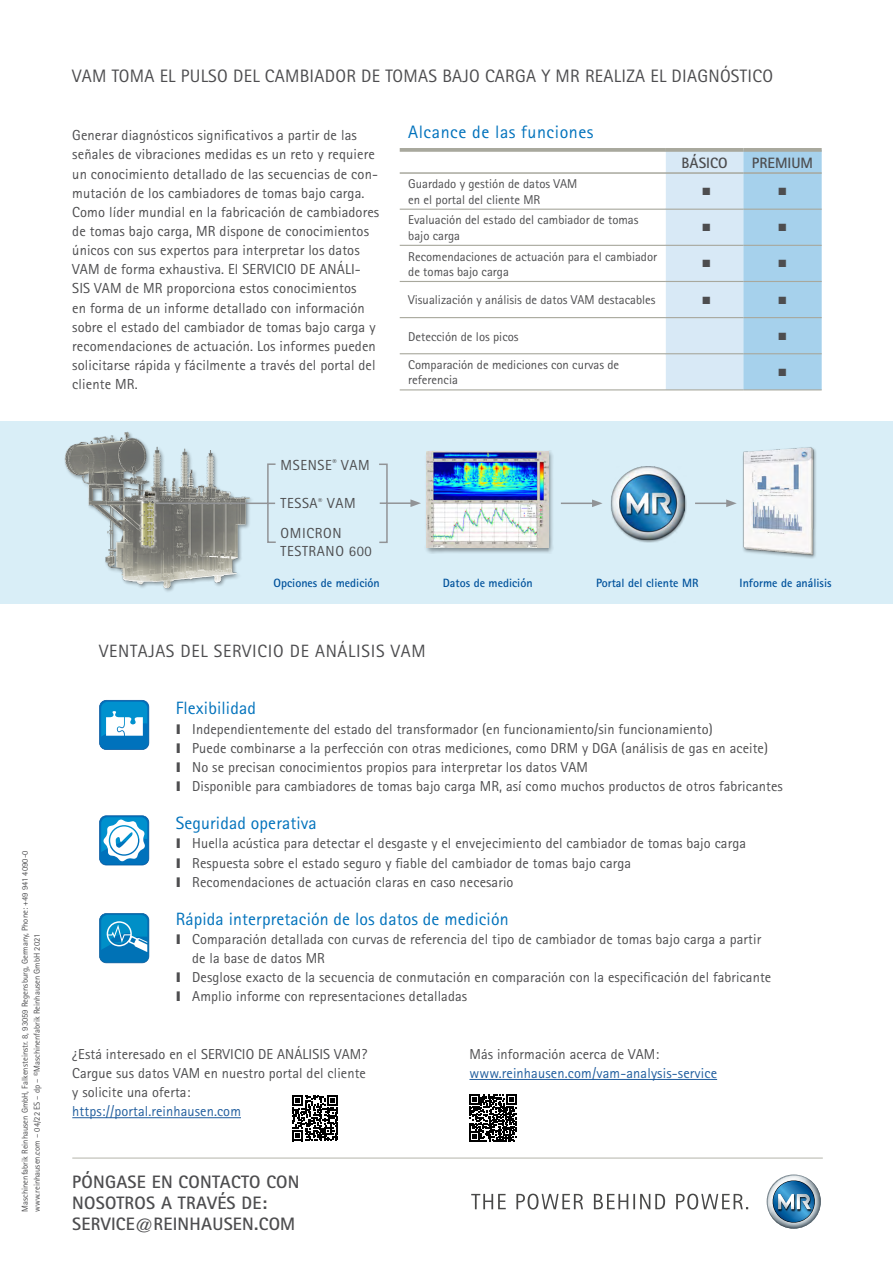
<style>
.page{position:relative;width:893px;height:1263px;background:#fff}
.page>*{position:absolute;margin:0;border:0;box-sizing:border-box;transform-origin:0 0}
.t1{font:18px "Rotis Sans Serif";letter-spacing:.015em;color:#4d4d4f}
.t2{font:700 18px/21px "Rotis Sans Serif";letter-spacing:.015em;color:#4d4d4f}
.Tabellenueberschrift{font:18px "Rotis Sans Serif";letter-spacing:.03em;color:#0072bc}
.t3{font:17.85px "Rotis Sans Serif";letter-spacing:.005em;color:#0072bc}
.t4{font:17.85px "Rotis Sans Serif";letter-spacing:.04em;color:#4d4d4f}
.Tabellenueberschrift-2{font:700 15px "Rotis Sans Serif";color:#4d4d4f}
.Tabelletext{font:14.55px/19.2px "Rotis Sans Serif";letter-spacing:.005em;color:#4d4d4f}
.Tabelletext-2{font:14.55px/18px "Rotis Sans Serif";letter-spacing:.04em;color:#4d4d4f}
.t5{font:14.4px/19.2px "Rotis Sans Serif";letter-spacing:.005em;color:#4d4d4f;text-align:justify}
.t6{font:14.4px/19.2px "Rotis Sans Serif";letter-spacing:.005em;color:#215e9e}
.Tabelletext-3{font:12.75px/15.3px "Rotis Sans Serif";color:#4d4d4f}
.Tabelletext-4{font:700 12px "Rotis Sans Serif";color:#00529c}
.Tabelletext-5{font:10.5px "Zapf Dingbats ITC";color:#4d4d4f}
.t7{font:8.55px "Rotis Sans Serif";color:#4d4d4f}
.s1{font-family:"Arial";font-weight:900;font-size:13.35px}
.s2{color:#4d4d4f}
</style>
<div class="page">
<hr style="left:72px;top:1117px;width:169px;height:1px;background:#215e9e">
<hr style="left:469px;top:1079px;width:248px;height:1px;background:#215e9e">
<svg style="left:471px;top:1193px;width:277px;height:16px"></svg>
<svg style="left:767px;top:1174px;width:54px;height:54px"></svg>
<svg style="left:99px;top:913px;width:50px;height:50px;background:#238fc5"></svg>
<svg style="left:99px;top:815px;width:50px;height:50px"></svg>
<svg style="left:99px;top:700px;width:50px;height:50px"></svg>
<div style="left:0;top:421px;width:893px;height:182px;background:#d9eef7"></div>
<img style="left:742px;top:447px;width:74px;height:111px">
<div style="left:424px;top:450px;width:130px;height:104px;background:#000;opacity:.4"></div>
<img style="left:427px;top:452px;width:122px;height:96px">
<div style="left:610px;top:466px;width:77px;height:77px;background:#000;opacity:.4"></div>
<img style="left:611px;top:466px;width:73px;height:73px">
<svg style="left:379px;top:463px;width:42px;height:80px"></svg>
<hr style="left:561px;top:503px;width:33px;height:1px;background:#919396">
<svg style="left:592px;top:499px;width:11px;height:8px"></svg>
<hr style="left:695px;top:503px;width:33px;height:1px;background:#919396">
<svg style="left:726px;top:499px;width:11px;height:8px"></svg>
<svg style="left:400px;top:208px;width:264px;height:147px"></svg>
<svg style="left:666px;top:152px;width:156px;height:237px;background:#bfddf0"></svg>
<hr style="left:400px;top:389px;width:265px;height:1px;background:#a8a89d">
<hr style="left:665px;top:389px;width:78px;height:1px;background:#a8a89d">
<hr style="left:743px;top:389px;width:79px;height:1px;background:#a8a89d">
<hr style="left:400px;top:353px;width:265px;height:1px;background:#a8a89d">
<hr style="left:665px;top:353px;width:78px;height:1px;background:#a8a89d">
<hr style="left:743px;top:353px;width:79px;height:1px;background:#a8a89d">
<hr style="left:400px;top:317px;width:265px;height:1px;background:#a8a89d">
<hr style="left:665px;top:317px;width:78px;height:1px;background:#a8a89d">
<hr style="left:743px;top:317px;width:79px;height:1px;background:#a8a89d">
<hr style="left:400px;top:281px;width:265px;height:1px;background:#a8a89d">
<hr style="left:665px;top:281px;width:78px;height:1px;background:#a8a89d">
<hr style="left:743px;top:281px;width:79px;height:1px;background:#a8a89d">
<hr style="left:400px;top:245px;width:265px;height:1px;background:#a8a89d">
<hr style="left:665px;top:245px;width:78px;height:1px;background:#a8a89d">
<hr style="left:743px;top:245px;width:79px;height:1px;background:#a8a89d">
<hr style="left:400px;top:209px;width:265px;height:1px;background:#a8a89d">
<hr style="left:665px;top:209px;width:78px;height:1px;background:#a8a89d">
<hr style="left:743px;top:209px;width:79px;height:1px;background:#a8a89d">
<hr style="left:400px;top:172px;width:265px;height:2px;background:#a8a89d">
<hr style="left:665px;top:172px;width:78px;height:2px;background:#a8a89d">
<hr style="left:743px;top:172px;width:79px;height:2px;background:#a8a89d">
<svg style="left:400px;top:148px;width:265px;height:4px"></svg>
<svg style="left:665px;top:148px;width:78px;height:4px"></svg>
<svg style="left:743px;top:148px;width:79px;height:4px"></svg>
<svg style="left:292px;top:1095px;width:46px;height:46px"></svg>
<svg style="left:469px;top:1094px;width:47px;height:48px"></svg>
<hr style="left:72px;top:1157px;width:751px;height:1px;background:#a8a89d">
<img style="left:64px;top:431px;width:178px;height:161px">
<svg style="left:155px;top:463px;width:121px;height:81px"></svg>
<p class="t7" style="left:20px;top:1212px;width:362px;rotate:-90deg">Maschinenfabrik Reinhausen GmbH, Falkensteinstr. 8, 93059 Regensburg, Germany, Phone: +49 941 4090-0</p>
<p class="t7" style="left:32px;top:1212px;width:279px;rotate:-90deg">www.reinhausen.com – 04/22 ES – dp – ©Maschinenfabrik Reinhausen GmbH 2021</p>
<p class="t1" style="left:72px;top:65px;width:702px">VAM TOMA EL PULSO DEL CAMBIADOR DE TOMAS BAJO CARGA Y MR REALIZA EL DIAGNÓSTICO</p>
<p class="Tabelletext" style="left:72px;top:126px;width:307px">Generar diagnósticos significativos a partir de las señales de vibraciones medidas es un reto y requiere un conocimiento detallado de las secuencias de con&shy;mutación de los cambiadores de tomas bajo carga.</p>
<p class="Tabelletext" style="left:72px;top:202px;width:309px">Como líder mundial en la fabricación de cambiadores de tomas bajo carga, MR dispone de conocimientos únicos con sus expertos para interpretar los datos VAM de forma exhaustiva. El SERVICIO DE ANÁLI-SIS VAM de MR proporciona estos conocimientos<br>en forma de un informe detallado con información sobre el estado del cambiador de tomas bajo carga y recomendaciones de actuación. Los informes pueden solicitarse rápida y fácilmente a través del portal del cliente MR.</p>
<p class="Tabelletext-2" style="left:281px;top:456px;width:91px">MSENSE<sup>®</sup> VAM</p>
<p class="Tabelletext-2" style="left:281px;top:494px;width:76px">TESSA<sup>®</sup> VAM</p>
<p class="Tabelletext-2" style="left:281px;top:524px;width:93px">OMICRON<br>TESTRANO 600</p>
<p class="Tabellenueberschrift" style="left:408px;top:121px;width:187px">Alcance de las funciones</p>
<p class="Tabellenueberschrift-2" style="left:681px;top:153px;width:48px">BÁSICO</p>
<p class="Tabellenueberschrift-2" style="left:752px;top:153px;width:63px">PREMIUM</p>
<p class="Tabelletext-3" style="left:408px;top:176px;width:171px">Guardado y gestión de datos VAM en el portal del cliente MR</p>
<p class="Tabelletext-5" style="left:702px;top:187px;width:9px">■</p>
<p class="Tabelletext-5" style="left:779px;top:187px;width:9px">■</p>
<p class="Tabelletext-3" style="left:408px;top:212px;width:232px">Evaluación del estado del cambiador de tomas bajo carga</p>
<p class="Tabelletext-5" style="left:702px;top:223px;width:9px">■</p>
<p class="Tabelletext-5" style="left:779px;top:223px;width:9px">■</p>
<p class="Tabelletext-3" style="left:408px;top:249px;width:251px">Recomendaciones de actuación para el cambiador de tomas bajo carga</p>
<p class="Tabelletext-5" style="left:702px;top:259px;width:9px">■</p>
<p class="Tabelletext-5" style="left:779px;top:259px;width:9px">■</p>
<p class="Tabelletext-3" style="left:408px;top:292px;width:249px">Visualización y análisis de datos VAM destacables</p>
<p class="Tabelletext-5" style="left:702px;top:295px;width:9px">■</p>
<p class="Tabelletext-5" style="left:779px;top:295px;width:9px">■</p>
<p class="Tabelletext-3" style="left:408px;top:328px;width:112px">Detección de los picos</p>
<p class="Tabelletext-5" style="left:779px;top:331px;width:9px">■</p>
<p class="Tabelletext-3" style="left:408px;top:357px;width:213px">Comparación de mediciones con curvas de referencia</p>
<p class="Tabelletext-5" style="left:779px;top:367px;width:9px">■</p>
<p class="Tabelletext-4" style="left:274px;top:575px;width:108px">Opciones de medición</p>
<p class="Tabelletext-4" style="left:443px;top:575px;width:91px">Datos de medición</p>
<p class="Tabelletext-4" style="left:596px;top:575px;width:104px">Portal del cliente MR</p>
<p class="Tabelletext-4" style="left:740px;top:575px;width:93px">Informe de análisis</p>
<p class="t4" style="left:99px;top:640px;width:328px">VENTAJAS DEL SERVICIO DE ANÁLISIS VAM</p>
<p class="t3" style="left:176px;top:698px;width:82px">Flexibilidad</p>
<p class="t5" style="left:176px;top:719px;width:539px"><span class="s1">I</span> Independientemente del estado del transformador (en funcionamiento/sin funcionamiento)</p>
<p class="t5" style="left:176px;top:738px;width:594px"><span class="s1">I</span> Puede combinarse a la perfección con otras mediciones, como DRM y DGA (análisis de gas en aceite)</p>
<p class="t5" style="left:176px;top:757px;width:414px"><span class="s1">I</span> No se precisan conocimientos propios para interpretar los datos VAM</p>
<p class="t5" style="left:176px;top:776px;width:609px"><span class="s1">I</span> Disponible para cambiadores de tomas bajo carga MR, así como muchos productos de otros fabricantes</p>
<p class="t3" style="left:176px;top:813px;width:143px">Seguridad operativa</p>
<p class="t5" style="left:176px;top:834px;width:572px"><span class="s1">I</span> Huella acústica para detectar el desgaste y el envejecimiento del cambiador de tomas bajo carga</p>
<p class="t5" style="left:176px;top:853px;width:457px"><span class="s1">I</span> Respuesta sobre el estado seguro y fiable del cambiador de tomas bajo carga</p>
<p class="t5" style="left:176px;top:872px;width:339px"><span class="s1">I</span> Recomendaciones de actuación claras en caso necesario</p>
<p class="t3" style="left:176px;top:908px;width:334px">Rápida interpretación de los datos de medición</p>
<p class="t5" style="left:192px;top:929px;width:570px;text-indent:-16px"><span class="s1">I</span> Comparación detallada con curvas de referencia del tipo de cambiador de tomas bajo carga a partir de la base de datos MR</p>
<p class="t5" style="left:176px;top:968px;width:597px"><span class="s1">I</span> Desglose exacto de la secuencia de conmutación en comparación con la especificación del fabricante</p>
<p class="t5" style="left:176px;top:987px;width:293px"><span class="s1">I</span> Amplio informe con representaciones detalladas</p>
<p class="t5" style="left:72px;top:1044px;width:296px">¿Está interesado en el SERVICIO DE ANÁLISIS VAM?<br>Cargue sus datos VAM en nuestro portal del cliente y solicite una oferta:</p>
<p class="t6" style="left:72px;top:1102px;width:170px">https://portal.reinhausen.com</p>
<p class="t2" style="left:72px;top:1171px;width:229px">PÓNGASE EN CONTACTO CON<br>NOSOTROS A TRAVÉS DE:</p>
<p class="t2" style="left:72px;top:1213px;width:225px">SERVICE@REINHAUSEN.COM</p>
<p class="t6" style="left:469px;top:1044px;width:249px"><span class="s2">Más información acerca de VAM: </span>www.reinhausen.com/vam-analysis-service</p>
</div>
